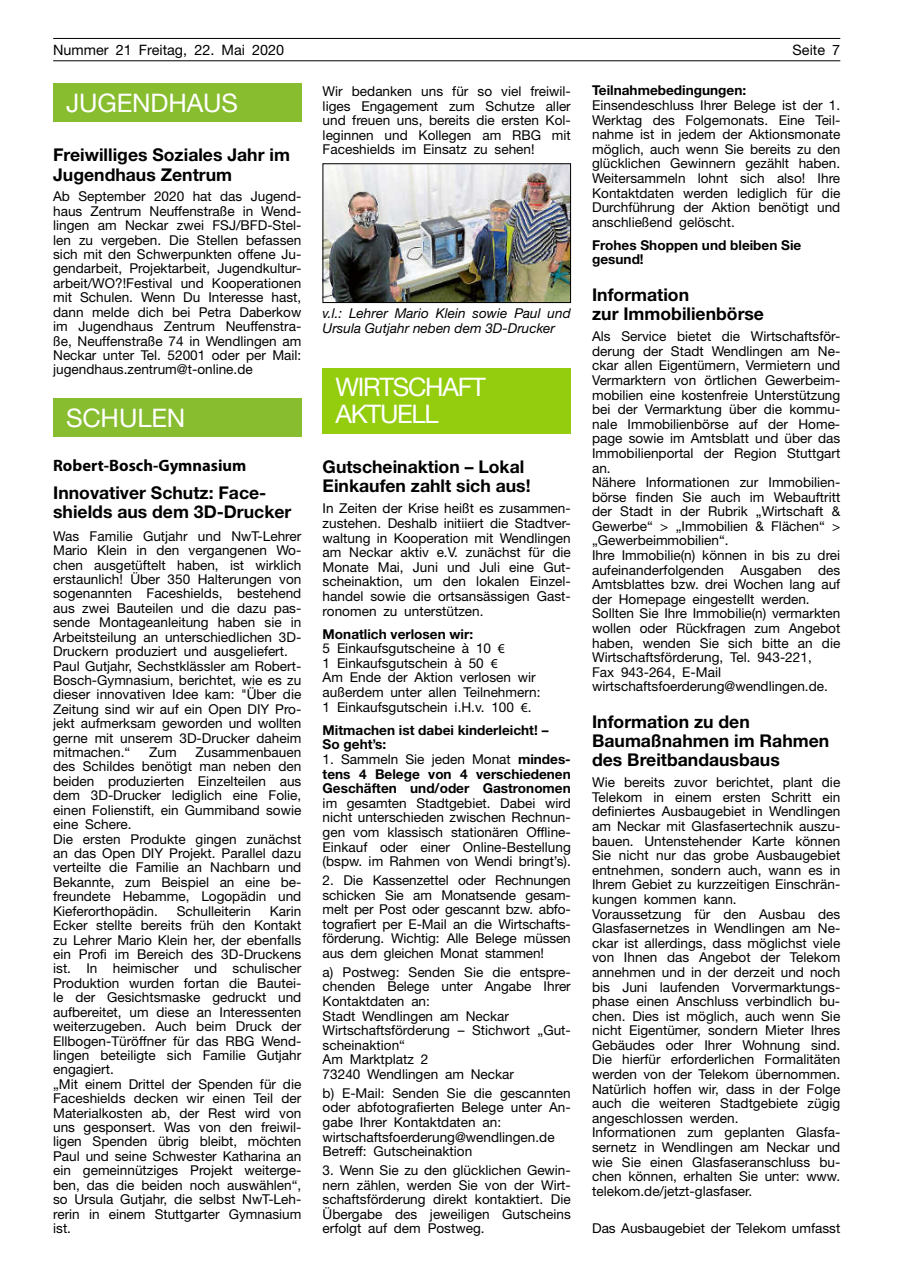
<style>
.page{position:relative;width:902px;height:1280px;background:#fff}
.page>*{position:absolute;margin:0;border:0;box-sizing:border-box;transform-origin:0 0}
.t1{font:25.65px "Helvetica Neue";letter-spacing:-.005em;color:#fff}
.t2{font:25.65px/27.3px "Helvetica Neue";letter-spacing:-.05em;color:#fff}
.t3{font:700 17.55px/19.4px "Helvetica Neue";color:#000}
.t4{font:700 16.5px "Myriad Pro";color:#000}
.t5{font:14.4px "Helvetica Neue";color:#000}
.t6{font:13.65px/14.5px "Helvetica Neue";color:#000}
.t7{font:700 13.65px/14.5px "Helvetica Neue";color:#000}
.t8{font:italic 13.65px/14.5px "Helvetica Neue";color:#000}
.s1{font-weight:700}
.s2{font-family:"Myriad Pro"}
.s3{font-weight:400}
</style>
<div class="page">
<hr style="left:53px;top:38px;width:787px;height:1px;background:#000">
<hr style="left:53px;top:61px;width:787px;height:1px;background:#000">
<div style="left:53px;top:84px;width:248px;height:38px;background:#87bd2f"></div>
<div style="left:53px;top:398px;width:248px;height:39px;background:#87bd2f"></div>
<img style="left:324px;top:165px;width:244px;height:136px">
<div style="left:322px;top:163px;width:248px;height:140px;border:1px solid #000"></div>
<div style="left:322px;top:368px;width:248px;height:65px;background:#93cd0d"></div>
<p class="t5" style="left:53px;top:41px;width:232px">Nummer 21 Freitag, 22. Mai 2020</p>
<p class="t5" style="left:792px;top:41px;width:49px">Seite 7</p>
<h1 class="t1" style="left:66px;top:87px;width:173px">JUGENDHAUS</h1>
<p class="t3" style="left:53px;top:145px;width:238px">Freiwilliges Soziales Jahr im<br>Jugendhaus Zentrum</p>
<p class="t6" style="left:53px;top:189px;width:250px;text-align:justify">Ab September 2020 hat das Jugend&shy;haus Zentrum Neuffenstraße in Wend&shy;lingen am Neckar zwei FSJ/BFD-Stel&shy;len zu vergeben. Die Stellen befassen sich mit den Schwerpunkten offene Ju&shy;gendarbeit, Projektarbeit, Jugendkultur&shy;arbeit/WO?!Festival und Kooperationen mit Schulen. Wenn Du Interesse hast, dann melde dich bei Petra Daberkow im Jugendhaus Zentrum Neuffenstra&shy;ße, Neuffenstraße 74 in Wendlingen am Neckar unter Tel. 52001 oder per Mail: jugendhaus.zentrum@t-online.de</p>
<h1 class="t1" style="left:66px;top:402px;width:121px">SCHULEN</h1>
<p class="t4" style="left:53px;top:454px;width:195px">Robert-Bosch-Gymnasium</p>
<p class="t3" style="left:53px;top:482px;width:240px">Innovativer Schutz: Face&shy;shields aus dem 3D-Drucker</p>
<p class="t6" style="left:53px;top:528px;width:250px">Was Familie Gutjahr und NwT-Lehrer Mario Klein in den vergangenen Wo&shy;chen ausgetüftelt haben, ist wirklich erstaunlich! Über 350 Halterungen von sogenannten Faceshields, bestehend aus zwei Bauteilen und die dazu pas&shy;sende Montageanleitung haben sie in Arbeitsteilung an unterschiedlichen 3D-Druckern produziert und ausgeliefert.<br>Paul Gutjahr, Sechstklässler am Robert-Bosch-Gymnasium, berichtet, wie es zu dieser innovativen Idee kam: "Über die Zeitung sind wir auf ein Open DIY Pro&shy;jekt aufmerksam geworden und wollten gerne mit unserem 3D-Drucker daheim mitmachen.“</p>
<p class="t7" style="left:592px;top:83px;width:155px">Teilnahmebedingungen:</p>
<p class="t6" style="left:592px;top:98px;width:250px;text-align:justify">Einsendeschluss Ihrer Belege ist der 1.<br>Werktag des Folgemonats. Eine Teil&shy;nahme ist in jedem der Aktionsmonate möglich, auch wenn Sie bereits zu den glücklichen Gewinnern gezählt haben.<br>Weitersammeln lohnt sich also! Ihre Kontaktdaten werden lediglich für die Durchführung der Aktion benötigt und anschließend gelöscht.</p>
<p class="t7" style="left:592px;top:237px;width:211px">Frohes Shoppen und bleiben Sie gesund!</p>
<p class="t3" style="left:592px;top:285px;width:173px">Information<br>zur Immobilienbörse</p>
<p class="t6" style="left:592px;top:329px;width:250px">Als Service bietet die Wirtschaftsför&shy;derung der Stadt Wendlingen am Ne&shy;ckar allen Eigentümern, Vermietern und Vermarktern von örtlichen Gewerbeim&shy;mobilien eine kostenfreie Unterstützung bei der Vermarktung über die kommu&shy;nale Immobilienbörse auf der Home&shy;page sowie im Amtsblatt und über das Immobilienportal der Region Stuttgart an.<br>Nähere Informationen zur Immobilien&shy;börse finden Sie auch im Webauftritt der Stadt in der Rubrik „Wirtschaft &amp; Gewerbe“ &gt; „Immobilien &amp; Flächen“ &gt; „Gewerbeimmobilien“.<br>Ihre Immobilie(n) können in bis zu drei aufeinanderfolgenden Ausgaben des Amtsblattes bzw. drei Wochen lang auf der Homepage eingestellt werden.<br>Sollten Sie Ihre Immobilie(n) vermarkten wollen oder Rückfragen zum Angebot haben, wenden Sie sich bitte an die Wirtschaftsförderung, Tel. 943-221,<br>Fax 943-264, E-Mail wirtschaftsfoerderung@wendlingen.de.</p>
<p class="t3" style="left:592px;top:711px;width:239px">Information zu den<br>Baumaßnahmen im Rahmen des Breitbandausbaus</p>
<p class="t6" style="left:592px;top:775px;width:250px">Wie bereits zuvor berichtet, plant die Telekom in einem ersten Schritt ein definiertes Ausbaugebiet in Wendlingen am Neckar mit Glasfasertechnik auszu&shy;bauen. Untenstehender Karte können Sie nicht nur das grobe Ausbaugebiet entnehmen, sondern auch, wann es in Ihrem Gebiet zu kurzzeitigen Einschrän&shy;kungen kommen kann.<br>Voraussetzung für den Ausbau des Glasfasernetzes in Wendlingen am Ne&shy;ckar ist allerdings, dass möglichst viele von Ihnen das Angebot der Telekom annehmen und in der derzeit und noch bis Juni laufenden Vorvermarktungs&shy;phase einen Anschluss verbindlich bu&shy;chen. Dies ist möglich, auch wenn Sie nicht Eigentümer, sondern Mieter Ihres Gebäudes oder Ihrer Wohnung sind.<br>Die hierfür erforderlichen Formalitäten werden von der Telekom übernommen.<br>Natürlich hoffen wir, dass in der Folge auch die weiteren Stadtgebiete zügig angeschlossen werden.<br>Informationen zum geplanten Glasfa&shy;sernetz in Wendlingen am Neckar und wie Sie einen Glasfaseranschluss bu&shy;chen können, erhalten Sie unter: www. telekom.de/jetzt-glasfaser.</p>
<p class="t6" style="left:592px;top:1221px;width:250px">Das Ausbaugebiet der Telekom umfasst</p>
<p class="t6" style="left:322px;top:84px;width:250px;text-align:justify">Wir bedanken uns für so viel freiwil&shy;liges Engagement zum Schutze aller und freuen uns, bereits die ersten Kol&shy;leginnen und Kollegen am RBG mit Faceshields im Einsatz zu sehen!</p>
<p class="t8" style="left:322px;top:306px;width:250px">v.l.: Lehrer Mario Klein sowie Paul und<br>Ursula Gutjahr neben dem 3D-Drucker</p>
<h1 class="t2" style="left:335px;top:373px;width:152px">WIRTSCHAFT<br>AKTUELL</h1>
<p class="t3" style="left:322px;top:457px;width:209px">Gutscheinaktion – Lokal<br>Einkaufen zahlt sich aus!</p>
<p class="t6" style="left:322px;top:501px;width:250px;text-align:justify">In Zeiten der Krise heißt es zusammen&shy;zustehen. Deshalb initiiert die Stadtver&shy;waltung in Kooperation mit Wendlingen am Neckar aktiv e.V. zunächst für die Monate Mai, Juni und Juli eine Gut&shy;scheinaktion, um den lokalen Einzel&shy;handel sowie die ortsansässigen Gast&shy;ronomen zu unterstützen.</p>
<p class="t6" style="left:322px;top:626px;width:219px"><span class="s1">Monatlich verlosen wir:<br></span>5 Einkaufsgutscheine à 10 <span class="s2">€<br></span>1 Einkaufsgutschein à 50 <span class="s2">€<br></span>Am Ende der Aktion verlosen wir außerdem unter allen Teilnehmern:<br>1 Einkaufsgutschein i.H.v. 100 <span class="s2">€</span>.</p>
<p class="t7" style="left:322px;top:722px;width:227px">Mitmachen ist dabei kinderleicht! –<br>So geht’s:</p>
<p class="t7" style="left:322px;top:751px;width:250px;text-align:justify"><span class="s3">1. Sammeln Sie jeden Monat</span> mindes&shy;tens 4 Belege von 4 verschiedenen Geschäften und/oder Gastronomen</p>
<p class="t6" style="left:322px;top:795px;width:250px;text-align:justify">im gesamten Stadtgebiet. Dabei wird nicht unterschieden zwischen Rechnun&shy;gen vom klassisch stationären Offline-Einkauf oder einer Online-Bestellung (bspw. im Rahmen von Wendi bringt’s).</p>
<p class="t6" style="left:322px;top:873px;width:250px;text-align:justify">2. Die Kassenzettel oder Rechnungen schicken Sie am Monatsende gesam&shy;melt per Post oder gescannt bzw. abfo&shy;tografiert per E-Mail an die Wirtschafts&shy;förderung. Wichtig: Alle Belege müssen aus dem gleichen Monat stammen!</p>
<p class="t6" style="left:322px;top:964px;width:250px">a) Postweg: Senden Sie die entspre&shy;chenden Belege unter Angabe Ihrer<br>Kontaktdaten an:<br>Stadt Wendlingen am Neckar<br>Wirtschaftsförderung – Stichwort „Gut&shy;scheinaktion“<br>Am Marktplatz 2<br>73240 Wendlingen am Neckar</p>
<p class="t6" style="left:322px;top:1085px;width:250px">b) E-Mail: Senden Sie die gescannten oder abfotografierten Belege unter An&shy;gabe Ihrer Kontaktdaten an: wirtschaftsfoerderung@wendlingen.de Betreff: Gutscheinaktion</p>
<p class="t6" style="left:322px;top:1163px;width:250px;text-align:justify">3. Wenn Sie zu den glücklichen Gewin&shy;nern zählen, werden Sie von der Wirt&shy;schaftsförderung direkt kontaktiert. Die Übergabe des jeweiligen Gutscheins erfolgt auf dem Postweg.</p>
<p class="t6" style="left:53px;top:745px;width:250px;text-indent:142px">Zusammenbauen des Schildes benötigt man neben den beiden produzierten Einzelteilen aus dem 3D-Drucker lediglich eine Folie, einen Folienstift, ein Gummiband sowie eine Schere.<br>Die ersten Produkte gingen zunächst an das Open DIY Projekt. Parallel dazu verteilte die Familie an Nachbarn und<br>Bekannte, zum Beispiel an eine be&shy;freundete Hebamme, Logopädin und<br>Kieferorthopädin.</p>
<p class="t6" style="left:149px;top:745px;width:29px">Zum</p>
<p class="t6" style="left:177px;top:903px;width:76px">Schulleiterin</p>
<p class="t6" style="left:53px;top:903px;width:250px;text-indent:217px">Karin Ecker stellte bereits früh den Kontakt zu Lehrer Mario Klein her, der ebenfalls ein Profi im Bereich des 3D-Druckens ist. In heimischer und schulischer Produktion wurden fortan die Bautei&shy;le der Gesichtsmaske gedruckt und aufbereitet, um diese an Interessenten weiterzugeben. Auch beim Druck der Ellbogen-Türöffner für das RBG Wend&shy;lingen beteiligte sich Familie Gutjahr engagiert.<br>„Mit einem Drittel der Spenden für die Faceshields decken wir einen Teil der Materialkosten ab, der Rest wird von uns gesponsert. Was von den freiwil&shy;ligen Spenden übrig bleibt, möchten Paul und seine Schwester Katharina an ein gemeinnütziges Projekt weiterge&shy;ben, das die beiden noch auswählen“, so Ursula Gutjahr, die selbst NwT-Leh&shy;rerin in einem Stuttgarter Gymnasium ist.</p>
</div>
